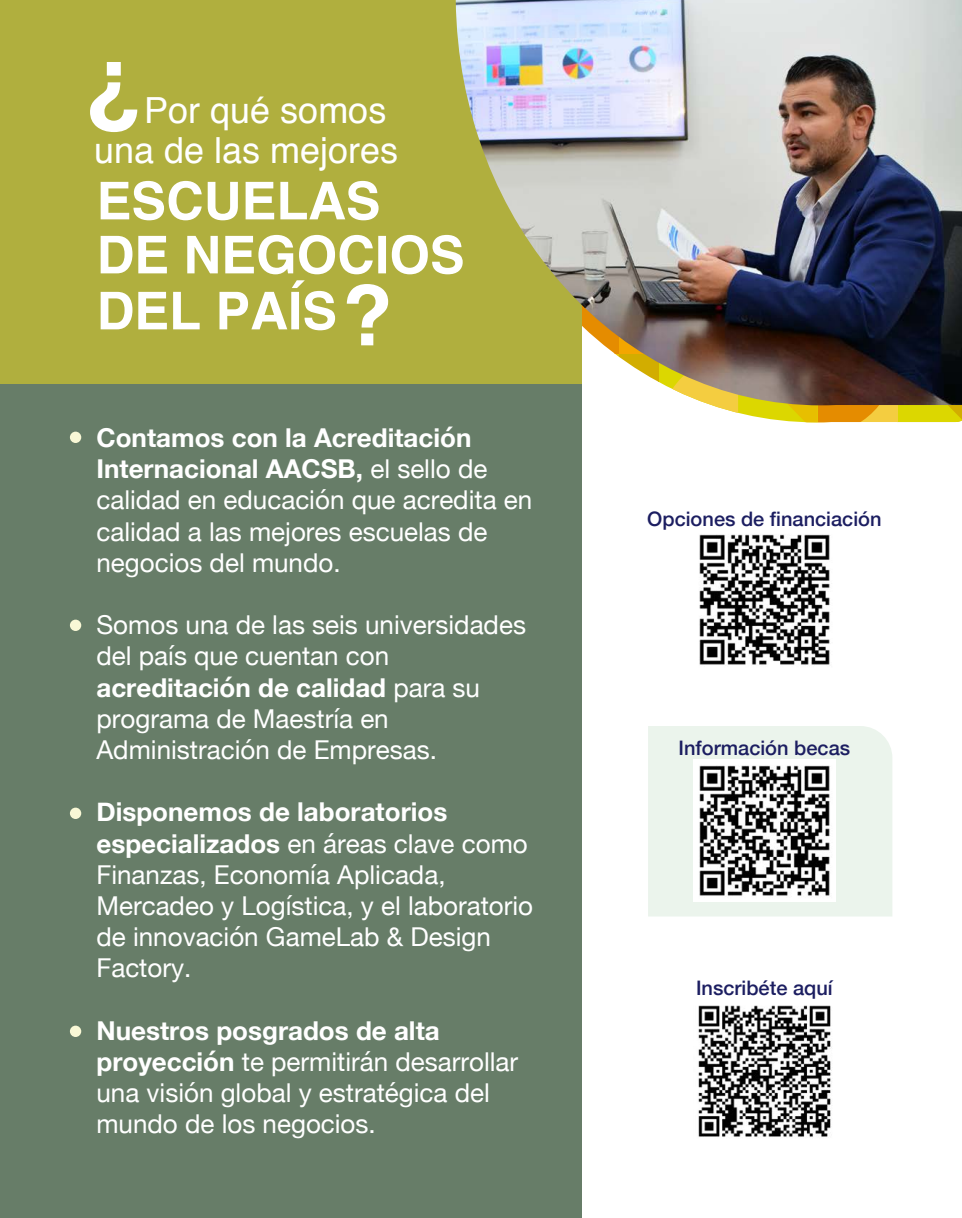
<style>
.page{position:relative;width:962px;height:1218px;background:#fff}
.page>*{position:absolute;margin:0;border:0;box-sizing:border-box;transform-origin:0 0}
.t1{font:700 96px "Helvetica";color:#fff}
.t2{font:700 84px "Helvetica";color:#fff}
.t3{font:700 52.2px/55px "Helvetica";color:#fff}
.t4{font:36px/40px "Helvetica";color:#fff}
.t5{font:26px/31.2px "Helvetica Neue";color:#fff}
.t6{font:500 20px "Helvetica Neue";color:#1c1e61}
.s1{font-weight:700}
</style>
<div class="page">
<svg style="left:711px;top:405px;width:251px;height:17px;background:#e6c72a"></svg>
<div style="left:0;top:0;width:582px;height:1218px;background:#677d68"></div>
<div style="left:0;top:0;width:582px;height:383px;background:#b0af3e"></div>
<img style="left:456px;top:0;width:506px;height:405px">
<div style="left:70px;top:432px;width:11px;height:11px;background:#f9f8d6;border-radius:50%"></div>
<div style="left:70px;top:620px;width:11px;height:11px;background:#f9f8d6;border-radius:50%"></div>
<div style="left:70px;top:808px;width:11px;height:11px;background:#f9f8d6;border-radius:50%"></div>
<div style="left:70px;top:1026px;width:11px;height:11px;background:#f9f8d6;border-radius:50%"></div>
<div style="left:648px;top:726px;width:244px;height:191px;background:#ebf4ec"></div>
<img style="left:694px;top:759px;width:141px;height:142px">
<img style="left:699px;top:534px;width:131px;height:131px">
<img style="left:698px;top:1005px;width:134px;height:132px">
<h1 class="t1" style="left:85px;top:20px;width:60px">¿</h1>
<h3 class="t4" style="left:94px;top:92px;width:306px;text-indent:50px">Por qué somos una de las mejores</h3>
<h3 class="t3" style="left:97px;top:173px;width:370px">ESCUELAS<br>DE NEGOCIOS<br>DEL PAÍS</h3>
<h2 class="t2" style="left:393px;top:382px;width:53px;rotate:-180deg">¿</h2>
<p class="t5" style="left:96px;top:424px;width:437px"><span class="s1">Contamos con la Acreditación<br>Internacional AACSB,</span> el sello de calidad en educación que acredita en calidad a las mejores escuelas de negocios del mundo.</p>
<p class="t5" style="left:96px;top:611px;width:431px">Somos una de las seis universidades del país que cuentan con <span class="s1">acreditación de calidad</span> para su programa de Maestría en<br>Administración de Empresas.</p>
<p class="t5" style="left:96px;top:798px;width:438px"><span class="s1">Disponemos de laboratorios especializados</span> en áreas clave como<br>Finanzas, Economía Aplicada,<br>Mercadeo y Logística, y el laboratorio de innovación GameLab &amp; Design<br>Factory.</p>
<p class="t5" style="left:96px;top:1016px;width:423px"><span class="s1">Nuestros posgrados de alta proyección</span> te permitirán desarrollar una visión global y estratégica del mundo de los negocios.</p>
<p class="t6" style="left:647px;top:503px;width:236px">Opciones de financiación</p>
<p class="t6" style="left:679px;top:731px;width:173px">Información becas</p>
<p class="t6" style="left:696px;top:971px;width:138px">Inscribéte aquí</p>
</div>
